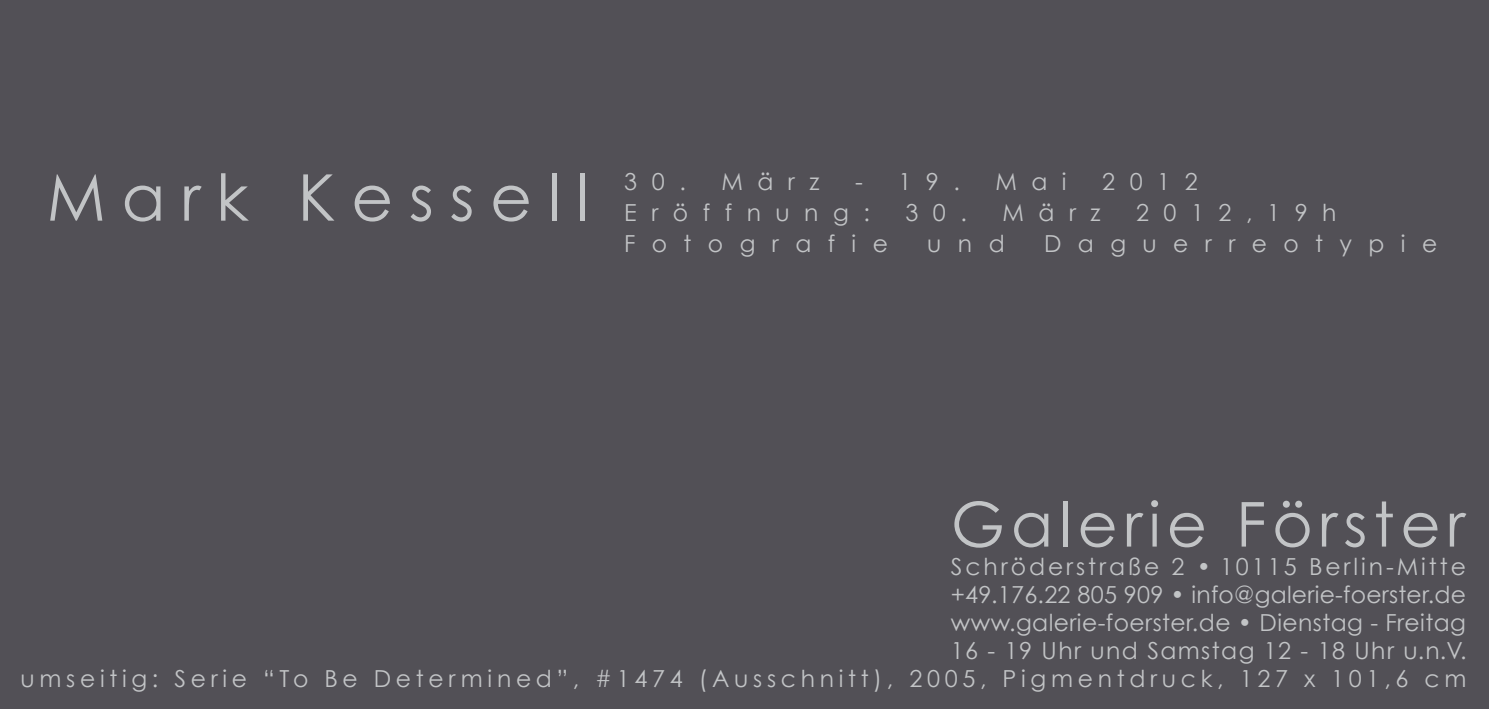
<style>
.page{position:relative;width:1489px;height:709px;background:#fff}
.page>*{position:absolute;margin:0;border:0;box-sizing:border-box;transform-origin:0 0}
.t1{font:64.5px "Century Gothic";letter-spacing:.245em;color:#c2c4c6}
.t2{font:62px "Century Gothic";letter-spacing:.095em;color:#c2c4c6}
.t3{font:23.5px/28px "Century Gothic";letter-spacing:.125em;color:#c2c4c6;text-align:right}
.t4{font:23.5px "Century Gothic";letter-spacing:.2em;color:#c2c4c6}
.t5{font:23.5px "Century Gothic";letter-spacing:.7em;color:#c2c4c6}
.t6{font:23.5px "Century Gothic";letter-spacing:.62em;color:#c2c4c6}
</style>
<div class="page">
<div style="left:0;top:0;width:1488px;height:709px;background:#525056"></div>
<h1 class="t1" style="left:47px;top:158px;width:544px">Mark Kessell</h1>
<p class="t4" style="left:624px;top:167px;width:197px">30. März</p>
<p class="t4" style="left:855px;top:167px;width:106px">- 19.</p>
<p class="t4" style="left:995px;top:167px;width:73px">Mai</p>
<p class="t4" style="left:1102px;top:167px;width:97px">2012</p>
<p class="t6" style="left:624px;top:198px;width:247px">Eröffnung:</p>
<p class="t4" style="left:905px;top:198px;width:197px">30. März</p>
<p class="t4" style="left:1136px;top:198px;width:202px">2012,19h</p>
<p class="t5" style="left:624px;top:229px;width:265px">Fotografie</p>
<p class="t4" style="left:927px;top:229px;width:79px">und</p>
<p class="t5" style="left:1043px;top:229px;width:395px">Daguerreotypie</p>
<h2 class="t2" style="left:950px;top:486px;width:516px">Galerie Förster</h2>
<p class="t3" style="left:21px;top:552px;width:1447px">Schröderstraße 2 • 10115 Berlin-Mitte<br>+49.176.22 805 909 • info@galerie-foerster.de<br>www.galerie-foerster.de • Dienstag - Freitag<br>16 - 19 Uhr und Samstag 12 - 18 Uhr u.n.V.<br>umseitig: Serie “To Be Determined”, #1474 (Ausschnitt), 2005, Pigmentdruck, 127 x 101,6 cm</p>
</div>
